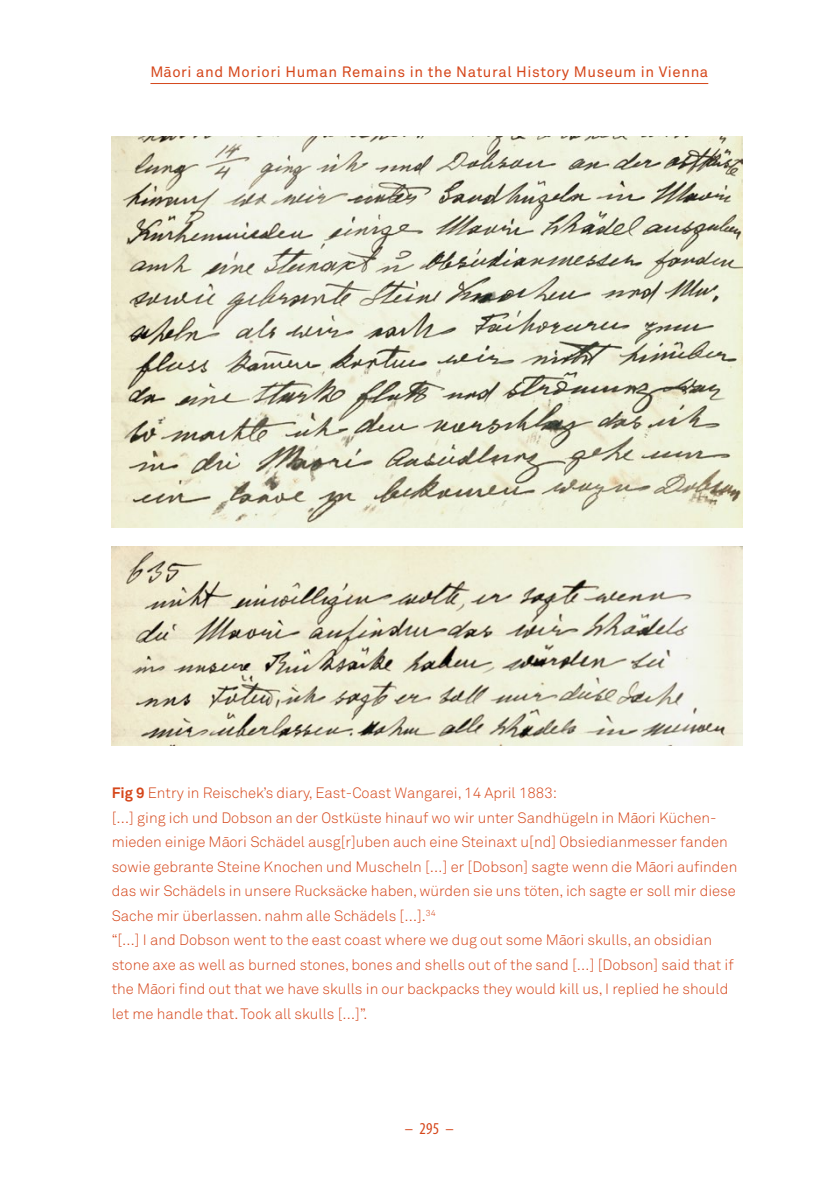
<style>
.page{position:relative;width:829px;height:1191px;background:#fff}
.page>*{position:absolute;margin:0;border:0;box-sizing:border-box;transform-origin:0 0}
.t1{font:condensed 16.62px "Myriad Pro";color:#d5461a}
.t2{font:300 14.88px/24.5px "Akkurat";color:#d5461a}
.t3{font:14.88px "Akkurat";letter-spacing:.04em;color:#d5461a}
.s1{font-weight:700}
</style>
<div class="page">
<img style="left:112px;top:546px;width:630px;height:200px">
<img style="left:112px;top:136px;width:630px;height:392px">
<hr style="left:150px;top:83px;width:558px;height:1px;background:#d5461a">
<p class="t3" style="left:150px;top:63px;width:559px">M¯aori and Moriori Human Remains in the Natural History Museum in Vienna</p>
<p class="t2" style="left:112px;top:780px;width:627px"><span class="s1">Fig 9</span> Entry in Reischek’s diary, East-Coast Wangarei, 14 April 1883:<br>[…] ging ich und Dobson an der Ostküste hinauf wo wir unter Sandhügeln in Ma¯ori Küchen&shy;mieden einige Ma¯ori Schädel ausg[r]uben auch eine Steinaxt u[nd] Obsiedianmesser fanden sowie gebrante Steine Knochen und Muscheln […] er [Dobson] sagte wenn die Ma¯ori aufinden das wir Schädels in unsere Rucksäcke haben, würden sie uns töten, ich sagte er soll mir diese Sache mir überlassen. nahm alle Schädels […].<sup>34<br></sup>“[…] I and Dobson went to the east coast where we dug out some Ma¯ori skulls, an obsidian stone axe as well as burned stones, bones and shells out of the sand […] [Dobson] said that if the Ma¯ori find out that we have skulls in our backpacks they would kill us, I replied he should let me handle that. Took all skulls […]”.</p>
<p class="t1" style="left:405px;top:1119px;width:50px">– 295 –</p>
</div>
